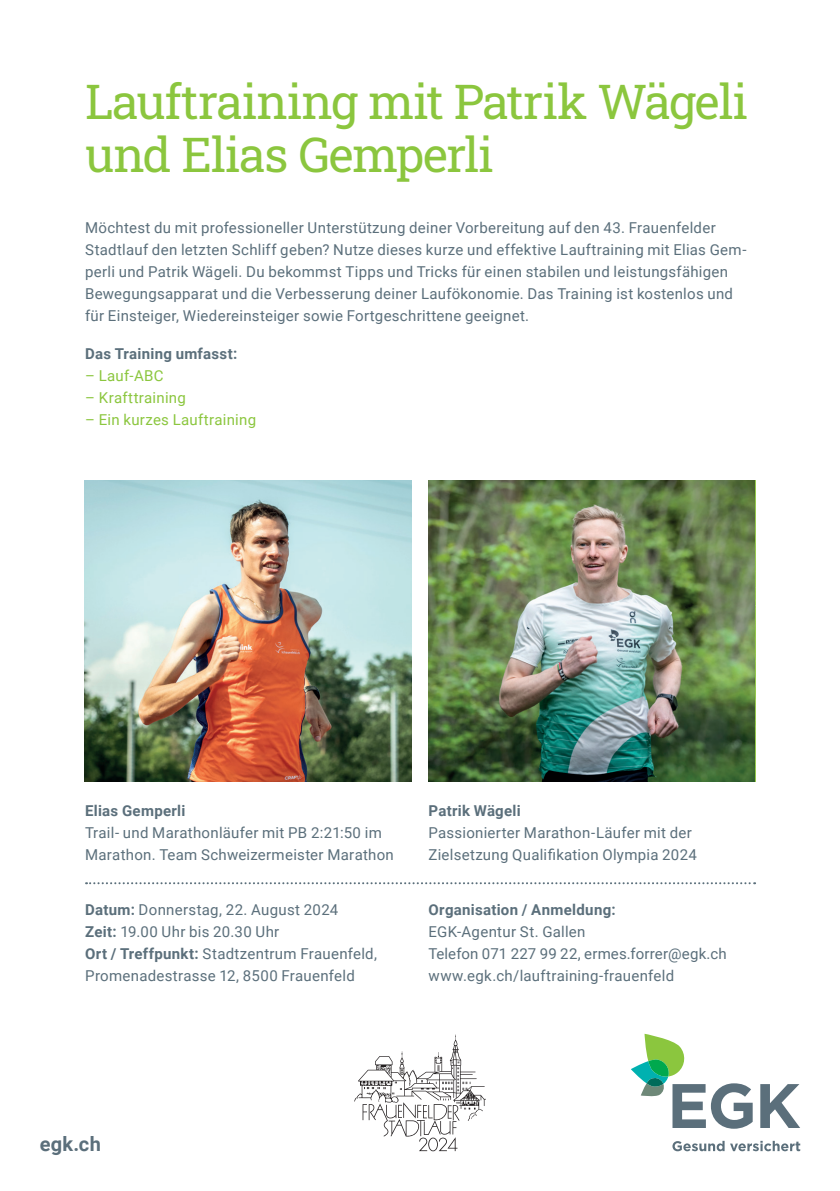
<style>
.page{position:relative;width:840px;height:1191px;background:#fff}
.page>*{position:absolute;margin:0;border:0;box-sizing:border-box;transform-origin:0 0}
.t1{font:48px/53px "Roboto Slab";letter-spacing:-.025em;color:#8bc63e}
.t2{font:700 20px "Roboto";color:#5b6f7b}
.t3{font:15px/22px "Roboto";letter-spacing:.02em;color:#5b6f7b}
.t4{font:700 15px "Roboto";letter-spacing:.02em;color:#5b6f7b}
.t5{font:15px "Roboto";letter-spacing:.015em;color:#8bc63e}
.s1{font-weight:700}
</style>
<div class="page">
<svg style="left:631px;top:1033px;width:121px;height:95px"></svg>
<svg style="left:760px;top:1084px;width:39px;height:44px"></svg>
<svg style="left:672px;top:1140px;width:127px;height:11px"></svg>
<img style="left:428px;top:480px;width:326px;height:302px">
<img style="left:85px;top:480px;width:326px;height:302px">
<svg style="left:86px;top:882px;width:668px;height:2px"></svg>
<svg style="left:354px;top:1034px;width:131px;height:117px"></svg>
<h1 class="t1" style="left:85px;top:74px;width:664px">Lauftraining mit Patrik Wägeli und Elias Gemperli</h1>
<p class="t3" style="left:85px;top:216px;width:662px">Möchtest du mit professioneller Unterstützung deiner Vorbereitung auf den 43. Frauenfelder Stadtlauf den letzten Schliff geben? Nutze dieses kurze und effektive Lauftraining mit Elias Gem&shy;perli und Patrik Wägeli. Du bekommst Tipps und Tricks für einen stabilen und leistungsfähigen Bewegungsapparat und die Verbesserung deiner Laufökonomie. Das Training ist kostenlos und für Einsteiger, Wiedereinsteiger sowie Fortgeschrittene geeignet.</p>
<p class="t4" style="left:85px;top:343px;width:153px">Das Training umfasst:</p>
<p class="t5" style="left:85px;top:365px;width:80px">– Lauf-ABC</p>
<p class="t5" style="left:85px;top:387px;width:102px">– Krafttraining</p>
<p class="t5" style="left:85px;top:409px;width:172px">– Ein kurzes Lauftraining</p>
<p class="t4" style="left:85px;top:800px;width:102px">Elias Gemperli</p>
<p class="t3" style="left:85px;top:821px;width:310px">Trail- und Marathonläufer mit PB 2:21:50 im<br>Marathon. Team Schweizermeister Marathon</p>
<p class="t4" style="left:428px;top:800px;width:94px">Patrik Wägeli</p>
<p class="t3" style="left:428px;top:821px;width:270px">Passionierter Marathon-Läufer mit der<br>Zielsetzung Qualifikation Olympia 2024</p>
<p class="t3" style="left:85px;top:897px;width:293px"><span class="s1">Datum:</span> Donnerstag, 22. August 2024<br><span class="s1">Zeit:</span> 19.00 Uhr bis 20.30 Uhr<br><span class="s1">Ort / Treffpunkt:</span> Stadtzentrum Frauenfeld, Promenadestrasse 12, 8500 Frauenfeld</p>
<p class="t4" style="left:428px;top:898px;width:188px">Organisation / Anmeldung:</p>
<p class="t3" style="left:428px;top:919px;width:299px">EGK-Agentur St. Gallen<br>Telefon 071 227 99 22, ermes.forrer@egk.ch www.egk.ch/lauftraining-frauenfeld</p>
<h2 class="t2" style="left:40px;top:1130px;width:63px">egk.ch</h2>
</div>
